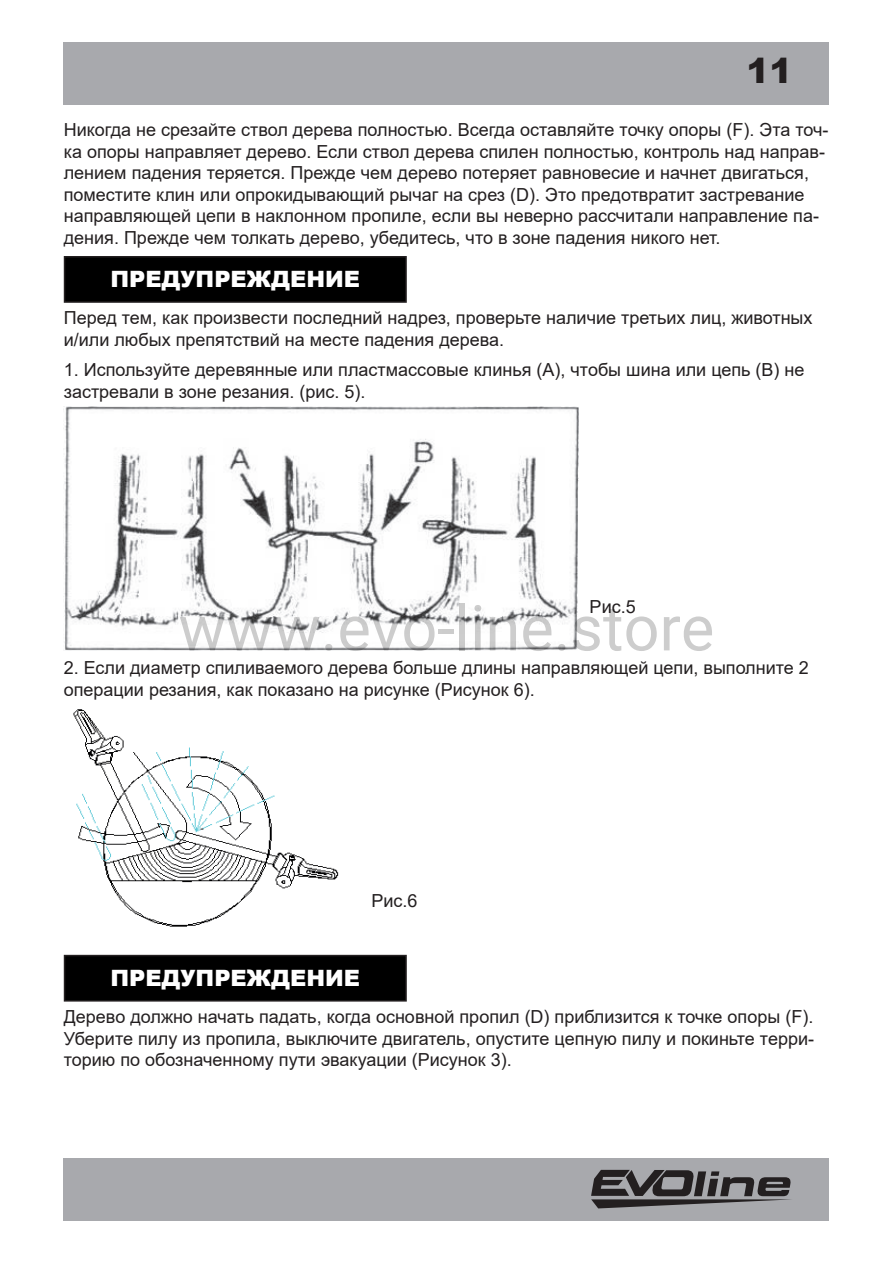
<style>
.page{position:relative;width:893px;height:1263px;background:#fff}
.page>*{position:absolute;margin:0;border:0;box-sizing:border-box;transform-origin:0 0}
.t1{font:63.15px "Roboto";color:rgb(0 0 0/.2)}
.t2{font:900 34.5px "Arial";color:#231f20}
.t3{font:900 22.5px "Arial";color:#fff}
.t4{font:18px/21.6px "Arial";color:#231f20}
</style>
<div class="page">
<div style="left:64px;top:43px;width:765px;height:62px;background:#a8a9ad"></div>
<div style="left:64px;top:1158px;width:765px;height:62px;background:#a8a9ad"></div>
<svg style="left:591px;top:1170px;width:200px;height:38px"></svg>
<div style="left:65px;top:257px;width:341px;height:45px;background:#000"></div>
<div style="left:64px;top:256px;width:343px;height:47px;border:2px solid #231f20"></div>
<div style="left:65px;top:955px;width:341px;height:46px;background:#000"></div>
<div style="left:64px;top:955px;width:343px;height:46px;border:2px solid #231f20"></div>
<img style="left:64px;top:406px;width:514px;height:245px">
<img style="left:73px;top:709px;width:266px;height:218px">
<h2 class="t2" style="left:747px;top:45px;width:48px">11</h2>
<p class="t4" style="left:64px;top:119px;width:766px">Никогда не срезайте ствол дерева полностью. Всегда оставляйте точку опоры (F). Эта точ&shy;ка опоры направляет дерево. Если ствол дерева спилен полностью, контроль над направ&shy;лением падения теряется. Прежде чем дерево потеряет равновесие и начнет двигаться, поместите клин или опрокидывающий рычаг на срез (D). Это предотвратит застревание направляющей цепи в наклонном пропиле, если вы неверно рассчитали направление па&shy;дения. Прежде чем толкать дерево, убедитесь, что в зоне падения никого нет.</p>
<p class="t3" style="left:110px;top:263px;width:251px">ПРЕДУПРЕЖДЕНИЕ</p>
<p class="t4" style="left:64px;top:307px;width:750px">Перед тем, как произвести последний надрез, проверьте наличие третьих лиц, животных и/или любых препятствий на месте падения дерева.</p>
<p class="t4" style="left:64px;top:359px;width:742px">1. Используйте деревянные или пластмассовые клинья (A), чтобы шина или цепь (B) не застревали в зоне резания. (рис. 5).</p>
<p class="t4" style="left:590px;top:595px;width:48px">Рис.5</p>
<h1 class="t1" style="left:179px;top:584px;width:537px">www.evo-line.store</h1>
<p class="t4" style="left:64px;top:657px;width:747px">2. Если диаметр спиливаемого дерева больше длины направляющей цепи, выполните 2 операции резания, как показано на рисунке (Рисунок 6).</p>
<p class="t4" style="left:371px;top:889px;width:48px">Рис.6</p>
<p class="t3" style="left:110px;top:962px;width:251px">ПРЕДУПРЕЖДЕНИЕ</p>
<p class="t4" style="left:64px;top:1006px;width:752px;text-align:justify">Дерево должно начать падать, когда основной пропил (D) приблизится к точке опоры (F).<br>Уберите пилу из пропила, выключите двигатель, опустите цепную пилу и покиньте терри&shy;торию по обозначенному пути эвакуации (Рисунок 3).</p>
</div>
